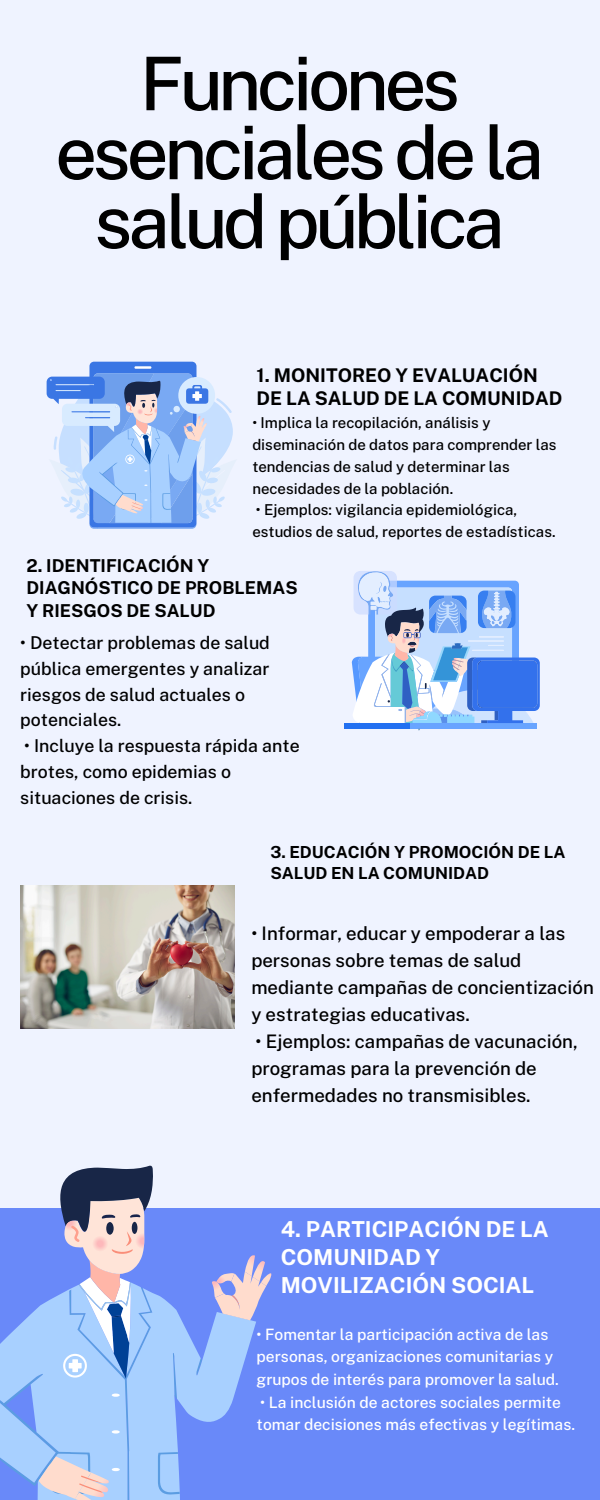
<style>
.page{position:relative;width:600px;height:1500px;background:#eff3ff}
.page>*{position:absolute;margin:0;border:0;box-sizing:border-box;transform-origin:0 0}
.t1{font:500 74px/69px "Public Sans";letter-spacing:-.055em;color:#000;text-align:center}
.t2{font:700 22px/27.8px "Public Sans";color:#fff}
.t3{font:700 18.9px/23.8px "Public Sans";color:#000}
.t4{font:500 18.6px/27px "Public Sans";color:#000}
.t5{font:700 17.8px/22.4px "Public Sans";color:#000}
.t6{font:500 17.7px/25.7px "Public Sans";color:#000}
.t7{font:700 16.6px/21px "Public Sans";color:#000}
.t8{font:500 15.6px/22.7px "Public Sans";color:#fff}
.t9{font:500 15px/21.8px "Public Sans";color:#000}
</style>
<div class="page">
<svg style="left:47px;top:362px;width:186px;height:167px"></svg>
<div style="left:344px;top:723px;width:65px;height:6px;background:#2270f1"></div>
<svg style="left:352px;top:571px;width:188px;height:160px"></svg>
<div style="left:0;top:1208px;width:600px;height:292px;background:#6989f9"></div>
<svg style="left:0;top:1293px;width:256px;height:207px;fill:#a8d0ff"></svg>
<svg style="left:39px;top:1394px;width:81px;height:106px;background:#b8d0f3"></svg>
<svg style="left:59px;top:1165px;width:95px;height:214px"></svg>
<svg style="left:212px;top:1255px;width:60px;height:65px"></svg>
<svg style="left:158px;top:1452px;width:22px;height:43px"></svg>
<img style="left:20px;top:886px;width:214px;height:142px">
<p class="t1" style="left:55px;top:49px;width:491px">Funciones esenciales de la salud pública</p>
<h3 class="t3" style="left:257px;top:363px;width:307px">1. MONITOREO Y EVALUACIÓN<br>DE LA SALUD DE LA COMUNIDAD</h3>
<p class="t9" style="left:252px;top:412px;width:306px">• Implica la recopilación, análisis y diseminación de datos para comprender las tendencias de salud y determinar las necesidades de la población.</p>
<p class="t9" style="left:252px;top:499px;width:305px">• Ejemplos: vigilancia epidemiológica, estudios de salud, reportes de estadísticas.</p>
<h3 class="t5" style="left:26px;top:554px;width:273px">2. IDENTIFICACIÓN Y<br>DIAGNÓSTICO DE PROBLEMAS<br>Y RIESGOS DE SALUD</h3>
<p class="t6" style="left:20px;top:630px;width:251px">• Detectar problemas de salud pública emergentes y analizar riesgos de salud actuales o potenciales.</p>
<p class="t6" style="left:20px;top:733px;width:281px">• Incluye la respuesta rápida ante brotes, como epidemias o situaciones de crisis.</p>
<h4 class="t7" style="left:270px;top:841px;width:297px">3. EDUCACIÓN Y PROMOCIÓN DE LA<br>SALUD EN LA COMUNIDAD</h4>
<p class="t4" style="left:251px;top:919px;width:344px">• Informar, educar y empoderar a las personas sobre temas de salud mediante campañas de concientización y estrategias educativas.</p>
<p class="t4" style="left:251px;top:1027px;width:328px">• Ejemplos: campañas de vacunación, programas para la prevención de enfermedades no transmisibles.</p>
<h5 class="t2" style="left:281px;top:1215px;width:270px">4. PARTICIPACIÓN DE LA<br>COMUNIDAD Y<br>MOVILIZACIÓN SOCIAL</h5>
<h4 class="t8" style="left:257px;top:1323px;width:304px">• Fomentar la participación activa de las personas, organizaciones comunitarias y grupos de interés para promover la salud.</h4>
<p class="t8" style="left:257px;top:1391px;width:320px">• La inclusión de actores sociales permite tomar decisiones más efectivas y legítimas.</p>
</div>
